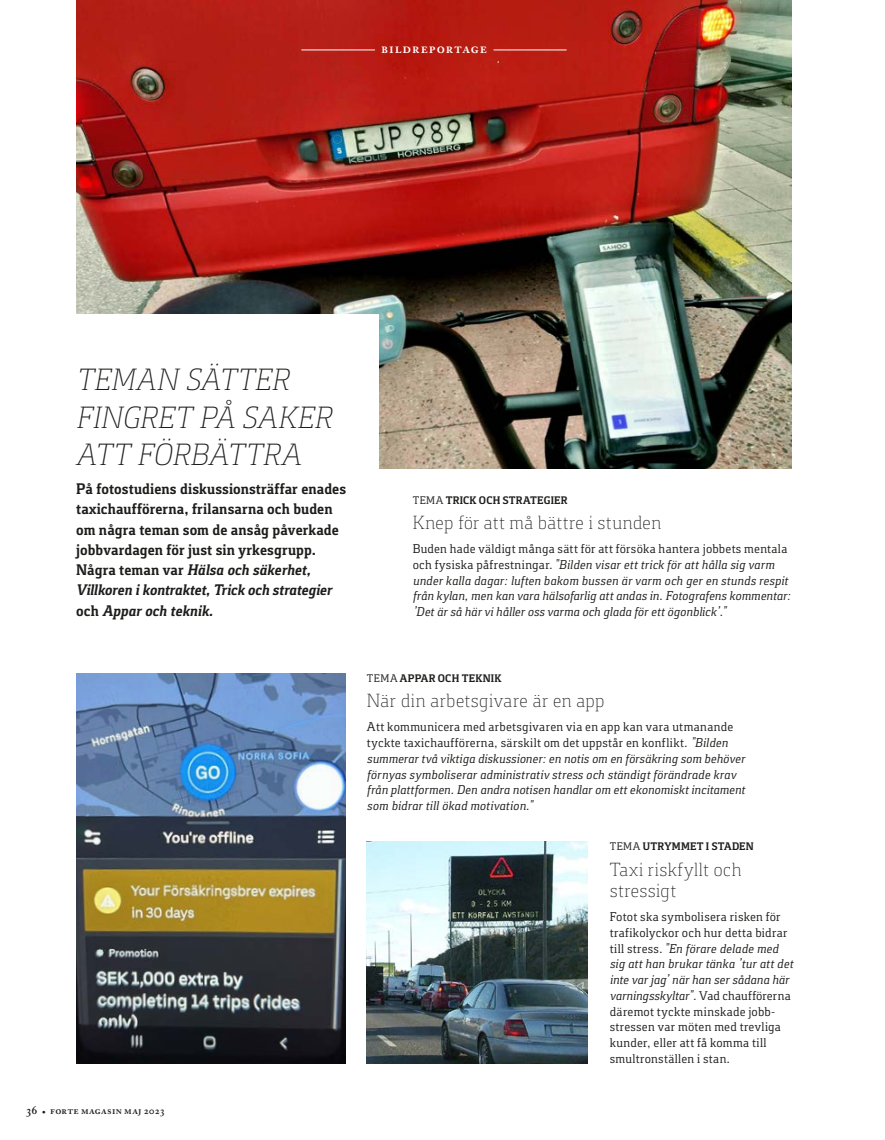
<style>
.page{position:relative;width:885px;height:1140px;background:#fff}
.page>*{position:absolute;margin:0;border:0;box-sizing:border-box;transform-origin:0 0}
.TA_s36_H2{font:italic 300 31.5px/37.8px "Foral Pro";letter-spacing:.015em;color:#1d1d1b}
.TA_s36_H3_b{font:300 19.5px/21px "Foral Pro";letter-spacing:.02em;color:#1d1d1b}
.Ingress_Foral_-_10_5{font:700 15.75px/20.2px "Foral Pro";letter-spacing:.01em;color:#1d1d1b}
.t1{font:600 14.25px "Adobe Caslon Pro";letter-spacing:.06em;color:#fff}
.Bildreportage_bröd{font:italic 13.05px/15.8px "Foral Pro";letter-spacing:.01em;color:#1d1d1b}
.Bildreportage_bröd-2{font:13.05px/15.8px "Foral Pro";letter-spacing:.02em;color:#1d1d1b}
.TA_s36_H3_a{font:700 11.25px "Foral Pro";letter-spacing:.015em;color:#1d1d1b}
.t2{font:600 10.5px "Adobe Caslon Pro";letter-spacing:.025em;color:#1d1d1b}
.s1{font-style:italic}
.s2{font-weight:400}
.s3{font-style:normal}
.s4{font-size:12px}
</style>
<div class="page">
<img style="left:77px;top:0;width:714px;height:469px">
<hr style="left:493px;top:50px;width:73px;height:1px;background:#fff">
<hr style="left:301px;top:50px;width:74px;height:1px;background:#fff">
<div style="left:76px;top:315px;width:302px;height:338px;background:#fff"></div>
<img style="left:77px;top:673px;width:268px;height:390px">
<img style="left:367px;top:842px;width:221px;height:221px">
<p class="t1" style="left:381px;top:40px;width:107px">bildreportage</p>
<h2 class="TA_s36_H2" style="left:76px;top:360px;width:256px">TEMAN SÄTTER<br>FINGRET PÅ SAKER<br>ATT FÖRBÄTTRA</h2>
<p class="Ingress_Foral_-_10_5" style="left:76px;top:479px;width:271px">På fotostudiens diskussionsträffar enades taxichaufförerna, frilansarna och buden om några teman som de ansåg påverkade jobbvardagen för just sin yrkesgrupp.<br>Några teman var <span class="s1">Hälsa och säkerhet, Villkoren i kontraktet, Trick och strategier </span>och <span class="s1">Appar och teknik.</span></p>
<h3 class="TA_s36_H3_a" style="left:412px;top:493px;width:156px"><span class="s2">TEMA</span> TRICK OCH STRATEGIER</h3>
<h3 class="TA_s36_H3_b" style="left:412px;top:512px;width:250px">Knep för att må bättre i stunden</h3>
<p class="Bildreportage_bröd" style="left:412px;top:541px;width:379px"><span class="s3">Buden hade väldigt många sätt för att försöka hantera jobbets mentala och fysiska påfrestningar.</span> ”Bilden visar ett trick för att hålla sig varm under kalla dagar: luften bakom bussen är varm och ger en stunds respit från kylan, men kan vara hälsofarlig att andas in. Fotografens kommentar: ’Det är så här vi håller oss varma och glada för ett ögonblick’.”</p>
<p class="t2" style="left:26px;top:1104px;width:141px"><span class="s4">36</span> • forte magasin maj 2023</p>
<h3 class="TA_s36_H3_a" style="left:367px;top:671px;width:136px"><span class="s2">TEMA</span> APPAR OCH TEKNIK</h3>
<h3 class="TA_s36_H3_b" style="left:367px;top:690px;width:239px">När din arbetsgivare är en app</h3>
<p class="Bildreportage_bröd" style="left:367px;top:719px;width:379px"><span class="s3">Att kommunicera med arbetsgivaren via en app kan vara utmanande tyckte taxichaufförerna, särskilt om det uppstår en konflikt.</span> ”Bilden summerar två viktiga diskussioner: en notis om en försäkring som behöver förnyas symboliserar administrativ stress och ständigt förändrade krav från plattformen. Den andra notisen handlar om ett ekonomiskt incitament som bidrar till ökad motivation.”</p>
<h3 class="TA_s36_H3_a" style="left:609px;top:840px;width:146px"><span class="s2">TEMA</span> UTRYMMET I STADEN</h3>
<h3 class="TA_s36_H3_b" style="left:609px;top:858px;width:133px">Taxi riskfyllt och stressigt</h3>
<p class="Bildreportage_bröd-2" style="left:609px;top:908px;width:185px">Fotot ska symbolisera risken för trafikolyckor och hur detta bidrar till stress. <span class="s1">”En förare delade med sig att han brukar tänka ’tur att det inte var jag’ när han ser sådana här varningsskyltar”</span>. Vad chaufförerna däremot tyckte minskade jobb&shy;stressen var möten med trevliga kunder, eller att få komma till smultronställen i stan.</p>
</div>
